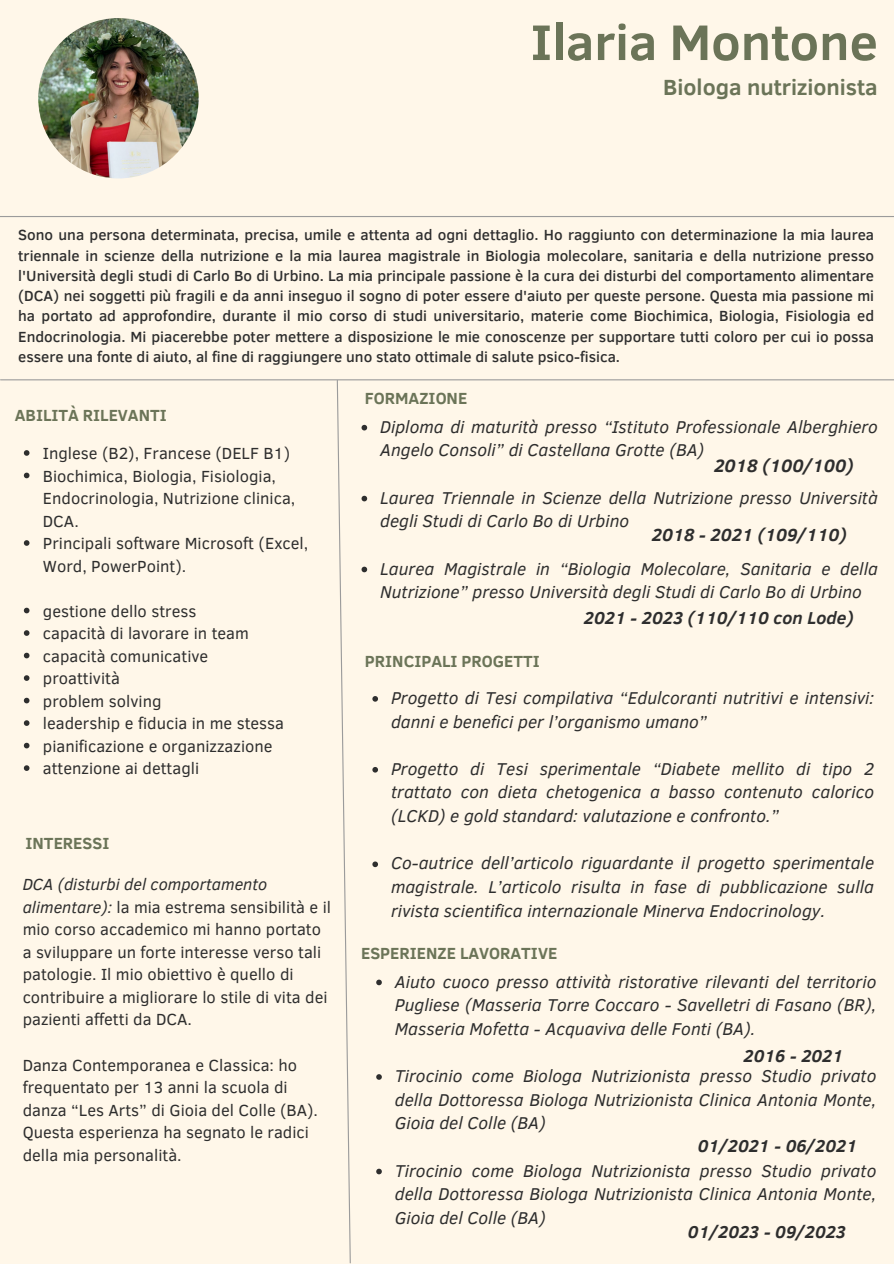
<style>
.page{position:relative;width:894px;height:1264px;background:#fff}
.page>*{position:absolute;margin:0;border:0;box-sizing:border-box;transform-origin:0 0}
.t1{font:700 51px "Clear Sans";color:#6b7458}
.t2{font:700 22.5px "Clear Sans";color:#6b7458}
.t3{font:italic 700 18.3px "Clear Sans";color:#2e2e2e}
.t4{font:italic 700 17.85px "Clear Sans";color:#2e2e2e}
.t5{font:italic 700 17.7px "Clear Sans";color:#2e2e2e}
.t6{font:italic 17.55px/23.7px "Clear Sans";color:#2e2e2e;text-align:justify}
.t7{font:italic 700 17.55px "Clear Sans";color:#2e2e2e}
.t8{font:16.5px/22.5px "Clear Sans";color:#2e2e2e}
.t9{font:700 16.5px "Clear Sans";color:#6b7458}
.t10{font:500 15px/20.2px "Clear Sans";color:#2e2e2e;text-align:justify}
.s1{font-style:italic}
</style>
<div class="page">
<div style="left:0;top:0;width:893px;height:1263px;background:#fff7e9"></div>
<img style="left:38px;top:18px;width:161px;height:160px;border-radius:50%">
<hr style="left:0;top:216px;width:893px;height:1px;background:#9b9b9b">
<svg style="left:336px;top:380px;width:15px;height:883px"></svg>
<svg style="left:24px;top:450px;width:5px;height:6px"></svg>
<svg style="left:24px;top:472px;width:5px;height:6px"></svg>
<svg style="left:24px;top:540px;width:5px;height:6px"></svg>
<svg style="left:24px;top:607px;width:5px;height:6px"></svg>
<svg style="left:24px;top:630px;width:5px;height:6px"></svg>
<svg style="left:24px;top:652px;width:5px;height:6px"></svg>
<svg style="left:24px;top:675px;width:5px;height:6px"></svg>
<svg style="left:24px;top:697px;width:5px;height:6px"></svg>
<svg style="left:24px;top:720px;width:5px;height:6px"></svg>
<svg style="left:24px;top:742px;width:5px;height:6px"></svg>
<svg style="left:24px;top:765px;width:5px;height:6px"></svg>
<svg style="left:361px;top:425px;width:6px;height:5px"></svg>
<svg style="left:361px;top:496px;width:6px;height:5px"></svg>
<svg style="left:361px;top:566px;width:6px;height:6px"></svg>
<hr style="left:1px;top:379px;width:892px;height:1px;background:#9b9b9b">
<svg style="left:376px;top:979px;width:6px;height:6px"></svg>
<svg style="left:376px;top:1074px;width:6px;height:5px"></svg>
<svg style="left:376px;top:1168px;width:6px;height:6px"></svg>
<svg style="left:372px;top:696px;width:6px;height:5px"></svg>
<svg style="left:372px;top:767px;width:6px;height:5px"></svg>
<svg style="left:372px;top:861px;width:6px;height:6px"></svg>
<h1 class="t1" style="left:530px;top:5px;width:349px">Ilaria Montone</h1>
<h2 class="t2" style="left:663px;top:71px;width:216px">Biologa nutrizionista</h2>
<p class="t10" style="left:18px;top:224px;width:857px">Sono una persona determinata, precisa, umile e attenta ad ogni dettaglio. Ho raggiunto con determinazione la mia laurea triennale in scienze della nutrizione e la mia laurea magistrale in Biologia molecolare, sanitaria e della nutrizione presso l'Università degli studi di Carlo Bo di Urbino. La mia principale passione è la cura dei disturbi del comportamento alimentare (DCA) nei soggetti più fragili e da anni inseguo il sogno di poter essere d'aiuto per queste persone. Questa mia passione mi ha portato ad approfondire, durante il mio corso di studi universitario, materie come Biochimica, Biologia, Fisiologia ed Endocrinologia. Mi piacerebbe poter mettere a disposizione le mie conoscenze per supportare tutti coloro per cui io possa essere una fonte di aiuto, al fine di raggiungere uno stato ottimale di salute psico-fisica.</p>
<p class="t9" style="left:15px;top:403px;width:153px">ABILITÀ RILEVANTI</p>
<h3 class="t8" style="left:43px;top:441px;width:249px">Inglese (B2), Francese (DELF B1)</h3>
<h3 class="t8" style="left:43px;top:464px;width:254px">Biochimica, Biologia, Fisiologia,<br>Endocrinologia, Nutrizione clinica,<br>DCA.</h3>
<p class="t8" style="left:43px;top:531px;width:267px">Principali software Microsoft (Excel,<br>Word, PowerPoint).</p>
<p class="t8" style="left:43px;top:599px;width:155px">gestione dello stress</p>
<p class="t8" style="left:43px;top:621px;width:207px">capacità di lavorare in team</p>
<p class="t8" style="left:43px;top:644px;width:167px">capacità comunicative</p>
<p class="t8" style="left:43px;top:666px;width:78px">proattività</p>
<p class="t8" style="left:43px;top:689px;width:120px">problem solving</p>
<p class="t8" style="left:43px;top:711px;width:243px">leadership e fiducia in me stessa</p>
<p class="t8" style="left:43px;top:734px;width:231px">pianificazione e organizzazione</p>
<p class="t8" style="left:43px;top:756px;width:158px">attenzione ai dettagli</p>
<p class="t9" style="left:26px;top:831px;width:85px">INTERESSI</p>
<h4 class="t8" style="left:23px;top:872px;width:310px"><span class="s1">DCA (disturbi del comportamento alimentare):</span> la mia estrema sensibilità e il mio corso accademico mi hanno portato a sviluppare un forte interesse verso tali patologie. Il mio obiettivo è quello di contribuire a migliorare lo stile di vita dei pazienti affetti da DCA.</h4>
<h3 class="t8" style="left:23px;top:1052px;width:297px">Danza Contemporanea e Classica: ho frequentato per 13 anni la scuola di danza “Les Arts” di Gioia del Colle (BA).<br>Questa esperienza ha segnato le radici della mia personalità.</h3>
<p class="t9" style="left:365px;top:386px;width:104px">FORMAZIONE</p>
<p class="t6" style="left:380px;top:414px;width:499px">Diploma di maturità presso “Istituto Professionale Alberghiero<br>Angelo Consoli” di Castellana Grotte (BA)</p>
<p class="t6" style="left:380px;top:485px;width:499px">Laurea Triennale in Scienze della Nutrizione presso Università degli Studi di Carlo Bo di Urbino</p>
<p class="t6" style="left:380px;top:555px;width:499px">Laurea Magistrale in “Biologia Molecolare, Sanitaria e della<br>Nutrizione” presso Università degli Studi di Carlo Bo di Urbino</p>
<p class="t3" style="left:713px;top:452px;width:141px">2018 (100/100)</p>
<h4 class="t4" style="left:651px;top:522px;width:196px">2018 - 2021 (109/110)</h4>
<h4 class="t9" style="left:365px;top:649px;width:176px">PRINCIPALI PROGETTI</h4>
<h4 class="t5" style="left:583px;top:604px;width:271px">2021 - 2023 (110/110 con Lode)</h4>
<p class="t6" style="left:391px;top:685px;width:484px">Progetto di Tesi compilativa “Edulcoranti nutritivi e intensivi: danni e benefici per l’organismo umano”</p>
<h4 class="t6" style="left:391px;top:756px;width:484px">Progetto di Tesi sperimentale “Diabete mellito di tipo 2 trattato con dieta chetogenica a basso contenuto calorico (LCKD) e gold standard: valutazione e confronto.”</h4>
<h4 class="t6" style="left:391px;top:850px;width:484px">Co-autrice dell’articolo riguardante il progetto sperimentale magistrale. L’articolo risulta in fase di pubblicazione sulla rivista scientifica internazionale Minerva Endocrinology.</h4>
<p class="t9" style="left:361px;top:941px;width:197px">ESPERIENZE LAVORATIVE</p>
<h3 class="t6" style="left:395px;top:968px;width:483px">Aiuto cuoco presso attività ristorative rilevanti del territorio Pugliese (Masseria Torre Coccaro - Savelletri di Fasano (BR), Masseria Mofetta - Acquaviva delle Fonti (BA).</h3>
<h5 class="t6" style="left:395px;top:1063px;width:483px">Tirocinio come Biologa Nutrizionista presso Studio privato della Dottoressa Biologa Nutrizionista Clinica Antonia Monte, Gioia del Colle (BA)</h5>
<h5 class="t6" style="left:395px;top:1157px;width:483px">Tirocinio come Biologa Nutrizionista presso Studio privato della Dottoressa Biologa Nutrizionista Clinica Antonia Monte, Gioia del Colle (BA)</h5>
<h3 class="t7" style="left:743px;top:1042px;width:101px">2016 - 2021</h3>
<p class="t7" style="left:697px;top:1132px;width:161px">01/2021 - 06/2021</p>
<p class="t7" style="left:687px;top:1218px;width:159px">01/2023 - 09/2023</p>
</div>
